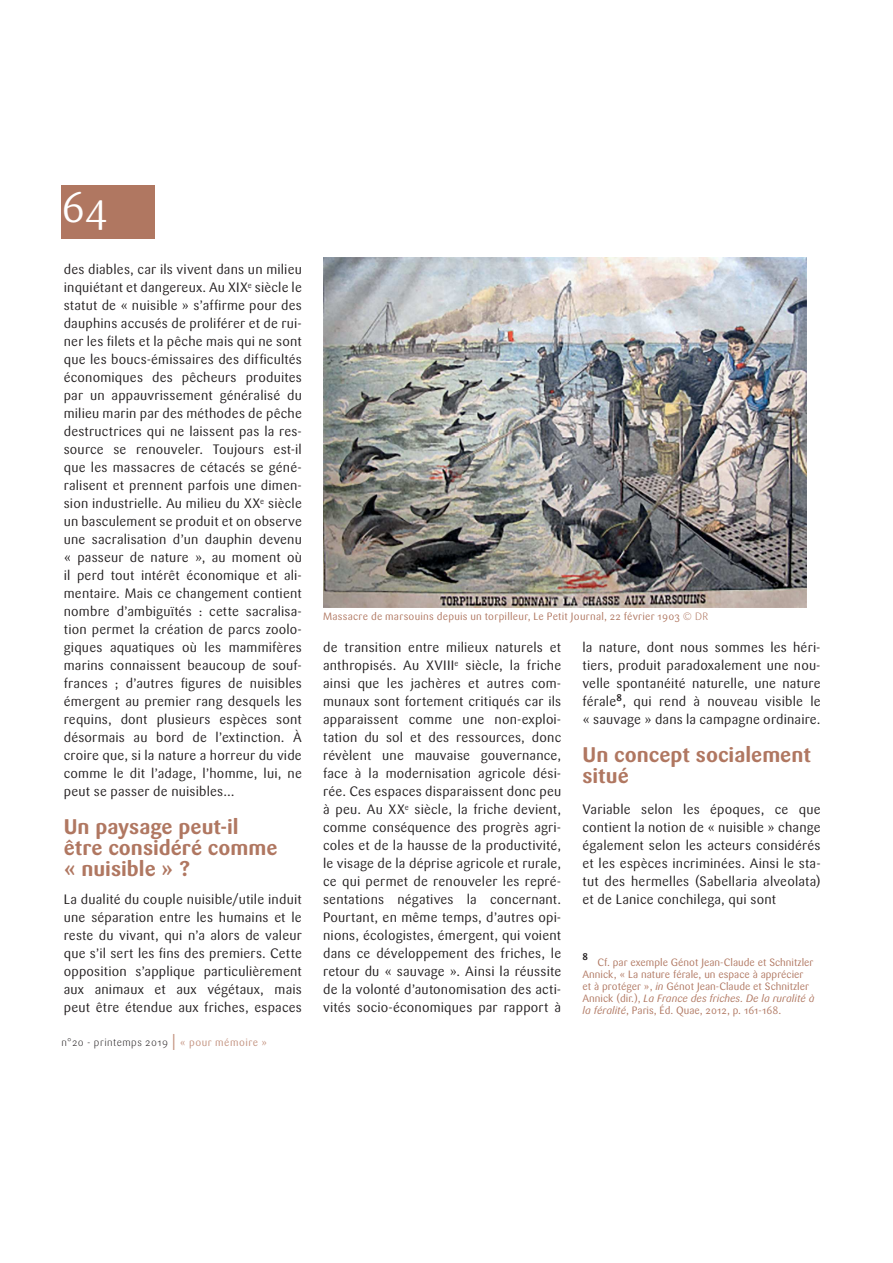
<style>
.page{position:relative;width:893px;height:1263px;background:#fff}
.page>*{position:absolute;margin:0;border:0;box-sizing:border-box;transform-origin:0 0}
.t1{font:42px "Sari";color:#fff}
.t2{font:700 21px/21px "Sari";color:#b07761}
.t3{font:13.5px/18px "Sari";letter-spacing:.015em;color:#231f20;text-align:justify}
.t4{font:10.5px/12px "Sari";color:#b07761}
.t5{font:10.5px "Sari";letter-spacing:.025em;color:#b07761}
.t6{font:300 10.5px "Sari";letter-spacing:.045em;color:#231f20}
.t7{font:700 9.6px "Sari";color:#231f20}
.s1{font-size:21px;color:#c39380}
.s2{font-weight:400;color:#c39380}
.s3{font-weight:300}
.s4{font-style:italic}
</style>
<div class="page">
<div style="left:62px;top:185px;width:93px;height:53px;background:#b07761"></div>
<img style="left:323px;top:257px;width:483px;height:351px">
<h1 class="t1" style="left:62px;top:184px;width:48px">64</h1>
<p class="t3" style="left:64px;top:261px;width:240px">des diables, car ils vivent dans un milieu inquiétant et dangereux. Au XIX<sup>e</sup> siècle le statut de « nuisible » s’affirme pour des dauphins accusés de proliférer et de rui&shy;ner les filets et la pêche mais qui ne sont que les boucs-émissaires des difficultés économiques des pêcheurs produites par un appauvrissement généralisé du milieu marin par des méthodes de pêche destructrices qui ne laissent pas la res&shy;source se renouveler. Toujours est-il que les massacres de cétacés se géné&shy;ralisent et prennent parfois une dimen&shy;sion industrielle. Au milieu du XX<sup>e</sup> siècle un basculement se produit et on observe une sacralisation d’un dauphin devenu « passeur de nature », au moment où il perd tout intérêt économique et ali&shy;mentaire. Mais ce changement contient nombre d’ambiguïtés : cette sacralisa&shy;tion permet la création de parcs zoolo&shy;giques aquatiques où les mammifères marins connaissent beaucoup de souf&shy;frances ; d’autres figures de nuisibles émergent au premier rang desquels les requins, dont plusieurs espèces sont désormais au bord de l’extinction. À croire que, si la nature a horreur du vide comme le dit l’adage, l’homme, lui, ne peut se passer de nuisibles…</p>
<h2 class="t2" style="left:64px;top:818px;width:215px">Un paysage peut-il être considéré comme « nuisible » ?</h2>
<p class="t3" style="left:64px;top:891px;width:240px">La dualité du couple nuisible/utile induit une séparation entre les humains et le reste du vivant, qui n’a alors de valeur que s’il sert les fins des premiers. Cette opposition s’applique particulièrement aux animaux et aux végétaux, mais peut être étendue aux friches, espaces</p>
<p class="t6" style="left:62px;top:1038px;width:207px">n° 20 - printemps 2019 <span class="s1">l</span> <span class="s2">« pour mémoire »</span></p>
<p class="t5" style="left:323px;top:610px;width:386px">Massacre de marsouins depuis un torpilleur, Le Petit Journal, 22 février 1903 <span class="s3">© DR</span></p>
<p class="t3" style="left:323px;top:639px;width:240px">de transition entre milieux naturels et anthropisés. Au XVIII<sup>e</sup> siècle, la friche ainsi que les jachères et autres com&shy;munaux sont fortement critiqués car ils apparaissent comme une non-exploi&shy;tation du sol et des ressources, donc révèlent une mauvaise gouvernance, face à la modernisation agricole dési&shy;rée. Ces espaces disparaissent donc peu à peu. Au XX<sup>e</sup> siècle, la friche devient, comme conséquence des progrès agri&shy;coles et de la hausse de la productivité, le visage de la déprise agricole et rurale, ce qui permet de renouveler les repré&shy;sentations négatives la concernant.<br>Pourtant, en même temps, d’autres opi&shy;nions, écologistes, émergent, qui voient dans ce développement des friches, le retour du « sauvage ». Ainsi la réussite de la volonté d’autonomisation des acti&shy;vités socio-économiques par rapport à</p>
<p class="t3" style="left:582px;top:639px;width:240px">la nature, dont nous sommes les héri&shy;tiers, produit paradoxalement une nou&shy;velle spontanéité naturelle, une nature férale<sup>8</sup>, qui rend à nouveau visible le « sauvage » dans la campagne ordinaire.</p>
<h2 class="t2" style="left:582px;top:746px;width:230px">Un concept socialement situé</h2>
<p class="t3" style="left:582px;top:801px;width:240px">Variable selon les époques, ce que contient la notion de « nuisible » change également selon les acteurs considérés et les espèces incriminées. Ainsi le sta&shy;tut des hermelles (Sabellaria alveolata) et de Lanice conchilega, qui sont</p>
<p class="t7" style="left:582px;top:953px;width:7px">8</p>
<p class="t4" style="left:582px;top:956px;width:233px;text-indent:15px">Cf. par exemple Génot Jean-Claude et Schnitzler Annick, « La nature férale, un espace à apprécier et à protéger », <span class="s4">in</span> Génot Jean-Claude et Schnitzler Annick (dir.), <span class="s4">La France des friches. De la ruralité à la féralité</span>, Paris, Éd. Quae, 2012, p. 161-168.</p>
</div>
